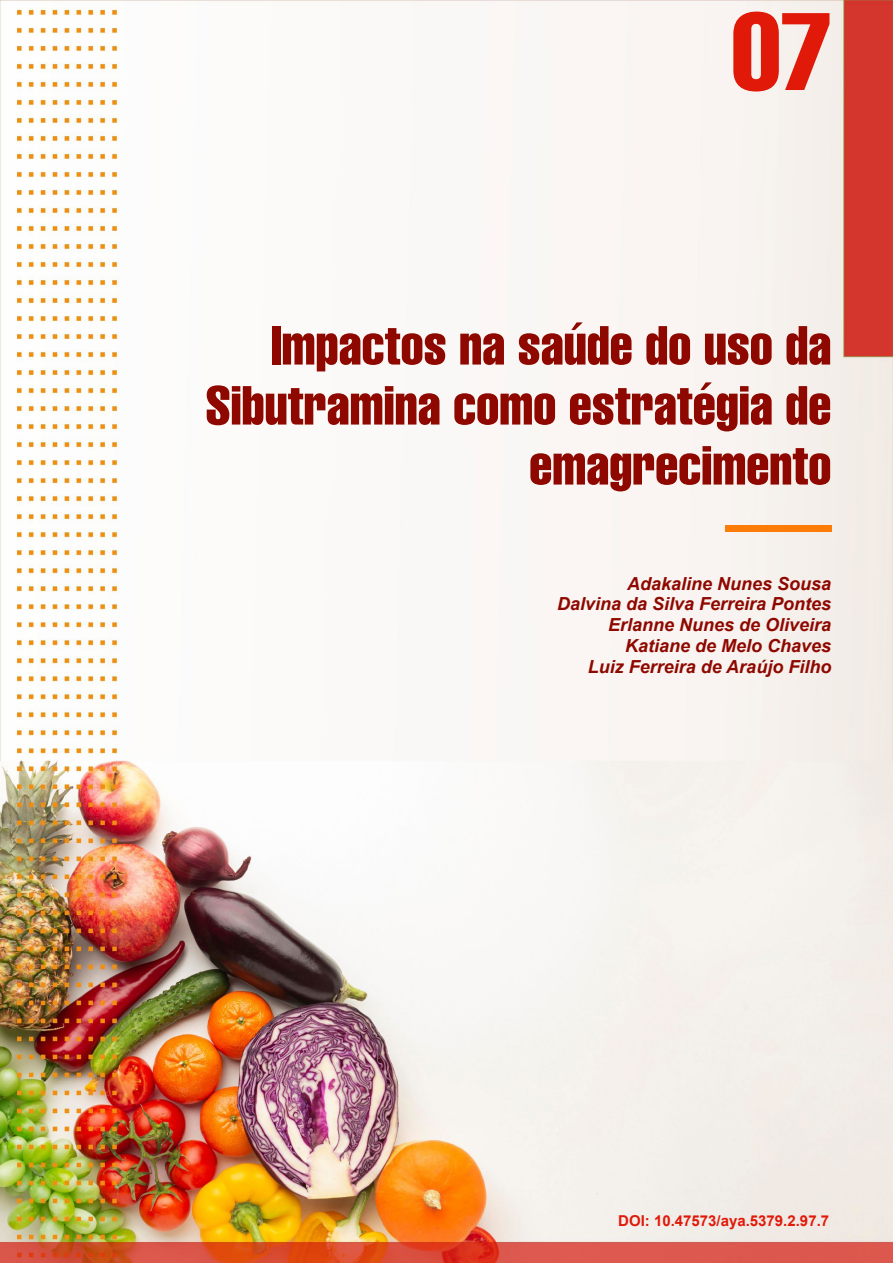
<style>
.page{position:relative;width:893px;height:1263px;background:#fff}
.page>*{position:absolute;margin:0;border:0;box-sizing:border-box;transform-origin:0 0}
.t1{font:extra-condensed 108px "Helvetica";color:#e11909}
.t2{font:extra-condensed 54px/60px "Helvetica";color:#8e0800;text-align:right}
.t3{font:italic 700 18px/20.7px "Arial";color:#8e0800;text-align:right}
.t4{font:700 15px "Arial";color:#e11909}
</style>
<div class="page">
<img style="left:0;top:0;width:893px;height:1263px">
<div style="left:725px;top:525px;width:106px;height:6px;background:#fd7c08"></div>
<h1 class="t1" style="left:731px;top:-17px;width:102px">07</h1>
<h2 class="t2" style="left:206px;top:314px;width:627px">Impactos na saúde do uso da<br>Sibutramina como estratégia de emagrecimento</h2>
<p class="t3" style="left:557px;top:573px;width:276px">Adakaline Nunes Sousa<br>Dalvina da Silva Ferreira Pontes<br>Erlanne Nunes de Oliveira<br>Katiane de Melo Chaves<br>Luiz Ferreira de Araújo Filho</p>
<p class="t4" style="left:618px;top:1210px;width:212px">DOI: 10.47573/aya.5379.2.97.7</p>
</div>
